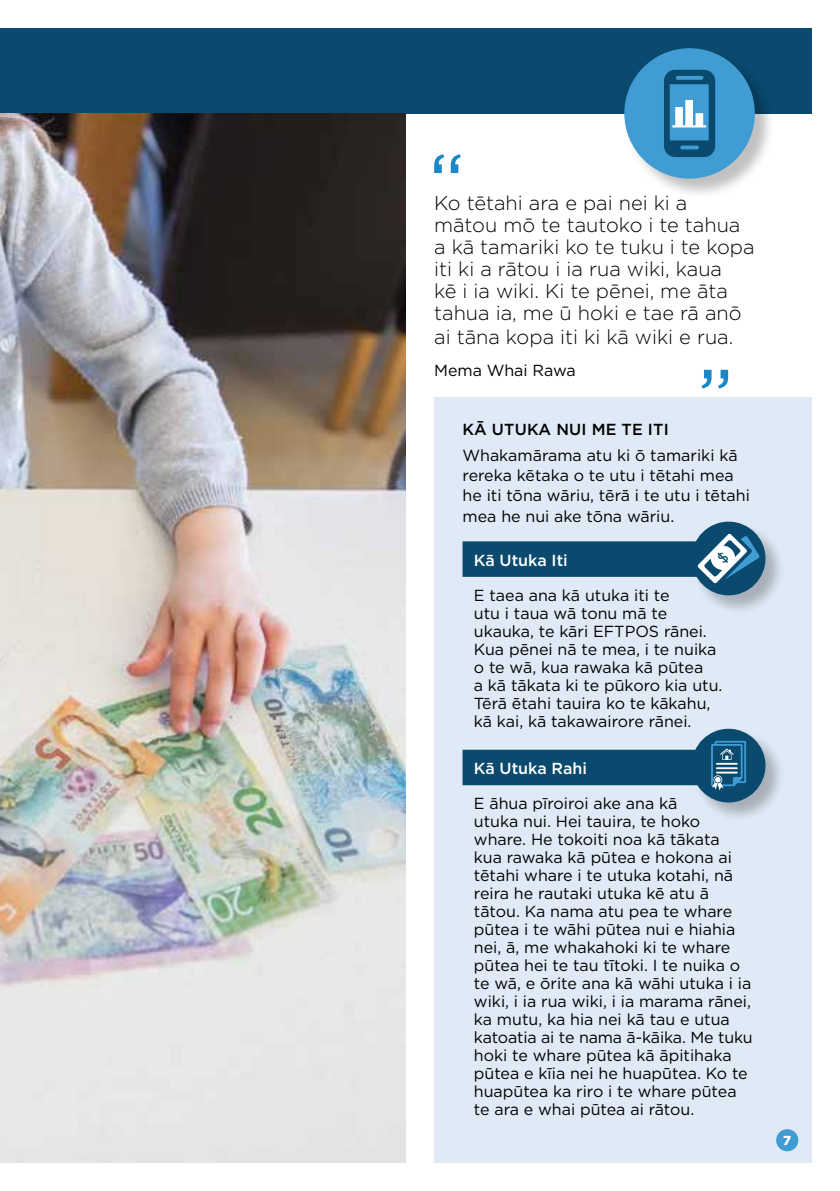
<style>
.page{position:relative;width:840px;height:1191px;background:#fff}
.page>*{position:absolute;margin:0;border:0;box-sizing:border-box;transform-origin:0 0}
.t1{font:300 20px/22px "Gotham";color:#000}
.t2{font:16px/18px "Gotham";color:#000}
.t3{font:500 16px "Gotham";color:#fff}
.t4{font:500 16px "Gotham";letter-spacing:.01em;color:#000}
.t5{font:900 13px "Gotham";color:#fff}
</style>
<div class="page">
<div style="left:0;top:28px;width:811px;height:85px;background:#094a6e"></div>
<div style="left:434px;top:397px;width:377px;height:765px;background:#dfeaf6"></div>
<img style="left:0;top:113px;width:405px;height:1049px">
<div style="left:624px;top:49px;width:151px;height:150px;background:#000;opacity:.25"></div>
<div style="left:624px;top:48px;width:130px;height:131px;background:#419cd4;border-radius:50%"></div>
<svg style="left:664px;top:70px;width:50px;height:87px"></svg>
<svg style="left:462px;top:541px;width:270px;height:244px"></svg>
<svg style="left:434px;top:154px;width:26px;height:19px"></svg>
<svg style="left:701px;top:370px;width:26px;height:18px"></svg>
<div style="left:691px;top:522px;width:94px;height:93px;background:#000;opacity:.25"></div>
<div style="left:691px;top:521px;width:74px;height:74px;background:#094a6e;border-radius:50%"></div>
<svg style="left:697px;top:533px;width:62px;height:50px"></svg>
<div style="left:691px;top:729px;width:94px;height:94px;background:#000;opacity:.25"></div>
<div style="left:691px;top:729px;width:74px;height:73px;background:#094a6e;border-radius:50%"></div>
<svg style="left:711px;top:741px;width:34px;height:49px"></svg>
<div style="left:775px;top:1129px;width:22px;height:22px;background:#419cd4;border-radius:50%"></div>
<p class="t1" style="left:434px;top:191px;width:322px">Ko tētahi ara e pai nei ki a mātou mō te tautoko i te tahua a kā tamariki ko te tuku i te kopa iti ki a rātou i ia rua wiki, kaua<br>kē i ia wiki. Ki te pēnei, me āta tahua ia, me ū hoki e tae rā anō</p>
<p class="t1" style="left:434px;top:325px;width:300px">ai tāna kopa iti ki kā wiki e rua.</p>
<p class="t2" style="left:434px;top:361px;width:143px">Mema Whai Rawa</p>
<p class="t4" style="left:462px;top:419px;width:208px">KĀ UTUKA NUI ME TE ITI</p>
<p class="t2" style="left:462px;top:445px;width:289px;line-height:20.4px">Whakamārama atu ki ō tamariki kā rereka kētaka o te utu i tētahi mea he iti tōna wāriu, tērā i te utu i tētahi mea he nui ake tōna wāriu.</p>
<p class="t3" style="left:473px;top:549px;width:95px">Kā Utuka Iti</p>
<p class="t2" style="left:473px;top:586px;width:250px">E taea ana kā utuka iti te<br>utu i taua wā tonu mā te ukauka, te kāri EFTPOS rānei.<br>Kua pēnei nā te mea, i te nuika o te wā, kua rawaka kā pūtea<br>a kā tākata ki te pūkoro kia utu.<br>Tērā ētahi tauira ko te kākahu, kā kai, kā takawairore rānei.</p>
<p class="t3" style="left:473px;top:757px;width:115px">Kā Utuka Rahi</p>
<p class="t2" style="left:473px;top:794px;width:280px">E āhua pīroiroi ake ana kā<br>utuka nui. Hei tauira, te hoko whare. He tokoiti noa kā tākata<br>kua rawaka kā pūtea e hokona ai tētahi whare i te utuka kotahi, nā reira he rautaki utuka kē atu ā tātou. Ka nama atu pea te whare pūtea i te wāhi pūtea nui e hiahia nei, ā, me whakahoki ki te whare pūtea hei te tau tītoki. I te nuika o te wā, e ōrite ana kā wāhi utuka i ia wiki, i ia rua wiki, i ia marama rānei, ka mutu, ka hia nei kā tau e utua katoatia ai te nama ā-kāika. Me tuku hoki te whare pūtea kā āpitihaka pūtea e kīia nei he huapūtea. Ko te huapūtea ka riro i te whare pūtea te ara e whai pūtea ai rātou.</p>
<p class="t5" style="left:782px;top:1131px;width:9px">7</p>
</div>
